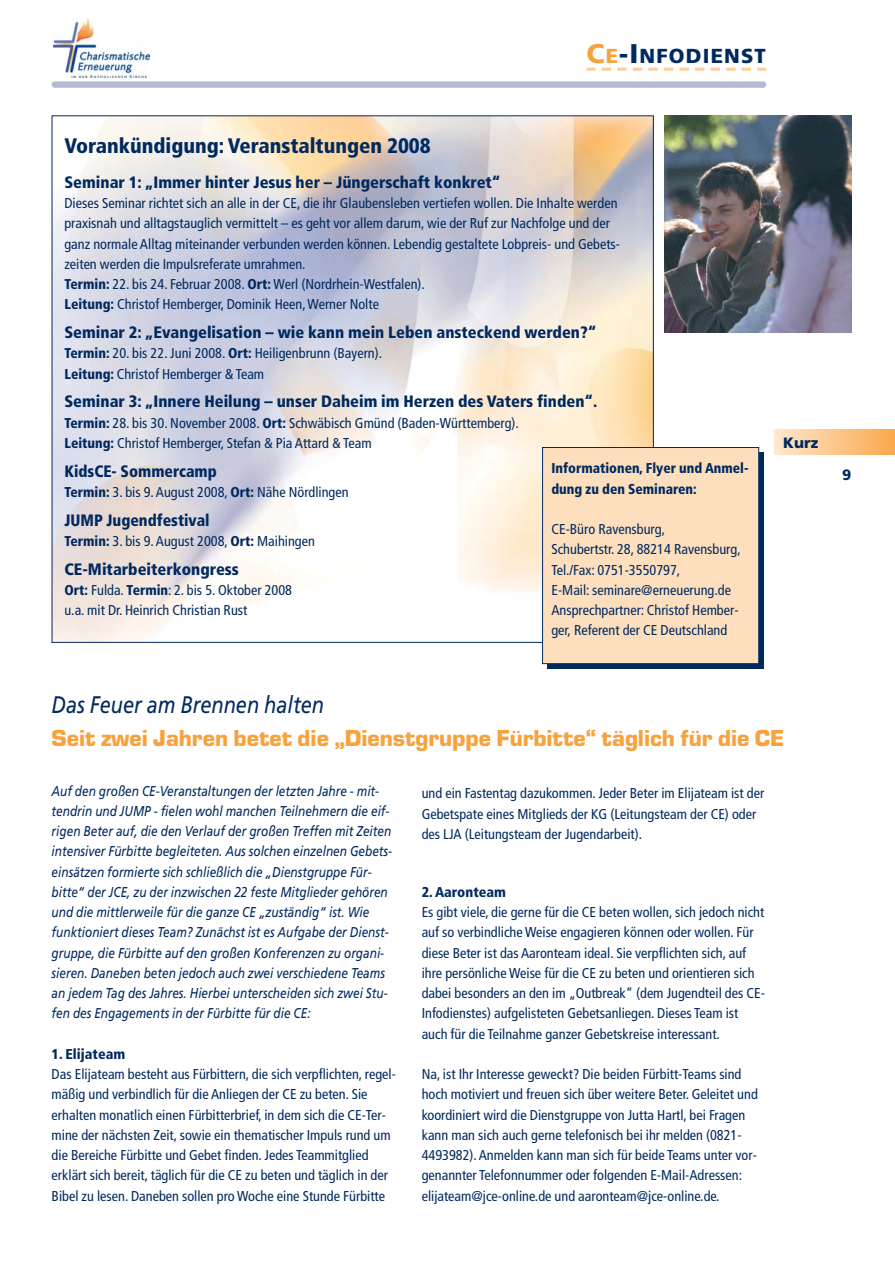
<style>
.page{position:relative;width:895px;height:1264px;background:#fff}
.page>*{position:absolute;margin:0;border:0;box-sizing:border-box;transform-origin:0 0}
.t1{font:24px "Eurostile T Blac";color:#f9a13b}
.t2{font:italic 24px "Frutiger";color:#00295f;scale:.83 1}
.t3{font:900 condensed 21px "Frutiger";color:#00295f}
.t4{font:900 20.25px "Frutiger";letter-spacing:.055em;color:#00295f}
.t5{font:900 condensed 16.5px "Frutiger";color:#00295f}
.t6{font:900 condensed 16.5px "Frutiger";color:#00295f;scale:.96 1}
.t7{font:900 15px "Frutiger";color:#00295f}
.t8{font:condensed 14.25px/20.2px "Frutiger";color:#00295f}
.t9{font:italic 14.25px/20.2px "Frutiger";color:#00295f;scale:.83 1}
.t10{font:900 condensed 14.25px/20.2px "Frutiger";color:#00295f;scale:.96 1}
.t11{font:900 condensed 14.25px "Frutiger";color:#00295f}
.s1{font-size:27px;color:#f9a13b}
.s2{color:#f9a13b}
.s3{font-size:27px}
.s4{font-weight:900}
</style>
<div class="page">
<svg style="left:51px;top:18px;width:844px;height:651px"></svg>
<h3 class="t4" style="left:586px;top:48px;width:181px"><span class="s1">C</span><span class="s2">E</span><span class="s3">-I</span>NFODIENST</h3>
<h2 class="t3" style="left:64px;top:137px;width:368px">Vorankündigung: Veranstaltungen 2008</h2>
<p class="t5" style="left:64px;top:176px;width:437px">Seminar 1: „Immer hinter Jesus her – Jüngerschaft konkret“</p>
<p class="t8" style="left:64px;top:194px;width:557px">Dieses Seminar richtet sich an alle in der CE, die ihr Glaubensleben vertiefen wollen. Die Inhalte werden praxisnah und alltagstauglich vermittelt – es geht vor allem darum, wie der Ruf zur Nachfolge und der ganz normale Alltag miteinander verbunden werden können. Lebendig gestaltete Lobpreis- und Gebets&shy;zeiten werden die Impulsreferate umrahmen.<br><span class="s4">Termin:</span> 22. bis 24. Februar 2008. <span class="s4">Ort:</span> Werl (Nordrhein-Westfalen).<br><span class="s4">Leitung:</span> Christof Hemberger, Dominik Heen, Werner Nolte</p>
<p class="t5" style="left:64px;top:326px;width:533px">Seminar 2: „Evangelisation – wie kann mein Leben ansteckend werden?“</p>
<p class="t8" style="left:64px;top:344px;width:319px"><span class="s4">Termin:</span> 20. bis 22. Juni 2008. <span class="s4">Ort:</span> Heiligenbrunn (Bayern).<br><span class="s4">Leitung:</span> Christof Hemberger &amp; Team</p>
<p class="t5" style="left:64px;top:395px;width:534px">Seminar 3: „Innere Heilung – unser Daheim im Herzen des Vaters finden“.</p>
<p class="t8" style="left:64px;top:414px;width:456px"><span class="s4">Termin:</span> 28. bis 30. November 2008. <span class="s4">Ort:</span> Schwäbisch Gmünd (Baden-Württemberg).<br><span class="s4">Leitung:</span> Christof Hemberger, Stefan &amp; Pia Attard &amp; Team</p>
<p class="t6" style="left:64px;top:464px;width:160px">KidsCE- Sommercamp</p>
<p class="t8" style="left:64px;top:483px;width:286px"><span class="s4">Termin:</span> 3. bis 9. August 2008, <span class="s4">Ort:</span> Nähe Nördlingen</p>
<p class="t6" style="left:64px;top:513px;width:153px">JUMP Jugendfestival</p>
<p class="t8" style="left:64px;top:532px;width:252px"><span class="s4">Termin:</span> 3. bis 9. August 2008, <span class="s4">Ort:</span> Maihingen</p>
<p class="t5" style="left:64px;top:562px;width:176px">CE-Mitarbeiterkongress</p>
<p class="t8" style="left:64px;top:581px;width:229px"><span class="s4">Ort:</span> Fulda. <span class="s4">Termin</span>: 2. bis 5. Oktober 2008 u.a. mit Dr. Heinrich Christian Rust</p>
<p class="t10" style="left:551px;top:459px;width:207px">Informationen, Flyer und Anmel&shy;dung zu den Seminaren:</p>
<p class="t8" style="left:551px;top:520px;width:191px">CE-Büro Ravensburg,<br>Schubertstr. 28, 88214 Ravensburg,<br>Tel./Fax: 0751-3550797,<br>E-Mail: seminare@erneuerung.de<br>Ansprechpartner: Christof Hember&shy;ger, Referent der CE Deutschland</p>
<p class="t7" style="left:783px;top:437px;width:36px">Kurz</p>
<h1 class="t2" style="left:52px;top:695px;width:330px">Das Feuer am Brennen halten</h1>
<h1 class="t1" style="left:52px;top:730px;width:734px">Seit zwei Jahren betet die „Dienstgruppe Fürbitte“ täglich für die CE</h1>
<p class="t8" style="left:422px;top:784px;width:344px">und ein Fastentag dazukommen. Jeder Beter im Elijateam ist der<br>Gebetspate eines Mitglieds der KG (Leitungsteam der CE) oder des LJA (Leitungsteam der Jugendarbeit).</p>
<p class="t9" style="left:52px;top:781px;width:412px">Auf den großen CE-Veranstaltungen der letzten Jahre - mit&shy;tendrin und JUMP - fielen wohl manchen Teilnehmern die eif&shy;rigen Beter auf, die den Verlauf der großen Treffen mit Zeiten intensiver Fürbitte begleiteten. Aus solchen einzelnen Gebets - einsätzen formierte sich schließlich die „Dienstgruppe Für - bitte“ der JCE, zu der inzwischen 22 feste Mitglieder gehören und die mittlerweile für die ganze CE „zuständig“ ist. Wie funktioniert dieses Team? Zunächst ist es Aufgabe der Dienst&shy;gruppe, die Fürbitte auf den großen Konferenzen zu organi&shy;sieren. Daneben beten jedoch auch zwei verschiedene Teams an jedem Tag des Jahres. Hierbei unterscheiden sich zwei Stu&shy;fen des Engagements in der Fürbitte für die CE:</p>
<p class="t11" style="left:52px;top:1048px;width:75px">1. Elijateam</p>
<p class="t8" style="left:52px;top:1065px;width:346px">Das Elijateam besteht aus Fürbittern, die sich verpflichten, regel&shy;mäßig und verbindlich für die Anliegen der CE zu beten. Sie erhalten monatlich einen Fürbitterbrief, in dem sich die CE-Ter&shy;mine der nächsten Zeit, sowie ein thematischer Impuls rund um die Bereiche Fürbitte und Gebet finden. Jedes Teammitglied erklärt sich bereit, täglich für die CE zu beten und täglich in der Bibel zu lesen. Daneben sollen pro Woche eine Stunde Fürbitte</p>
<p class="t11" style="left:422px;top:886px;width:86px">2. Aaronteam</p>
<p class="t8" style="left:422px;top:903px;width:345px">Es gibt viele, die gerne für die CE beten wollen, sich jedoch nicht auf so verbindliche Weise engagieren können oder wollen. Für diese Beter ist das Aaronteam ideal. Sie verpflichten sich, auf ihre persönliche Weise für die CE zu beten und orientieren sich dabei besonders an den im „Outbreak“ (dem Jugendteil des CE-Infodienstes) aufgelisteten Gebetsanliegen. Dieses Team ist auch für die Teilnahme ganzer Gebetskreise interessant.</p>
<p class="t8" style="left:422px;top:1065px;width:338px">Na, ist Ihr Interesse geweckt? Die beiden Fürbitt-Teams sind hoch motiviert und freuen sich über weitere Beter. Geleitet und koordiniert wird die Dienstgruppe von Jutta Hartl, bei Fragen kann man sich auch gerne telefonisch bei ihr melden (0821- 4493982). Anmelden kann man sich für beide Teams unter vor&shy;genannter Telefonnummer oder folgenden E-Mail-Adressen: elijateam@jce-online.de und aaronteam@jce-online.de.</p>
<p class="t7" style="left:842px;top:469px;width:11px">9</p>
</div>
